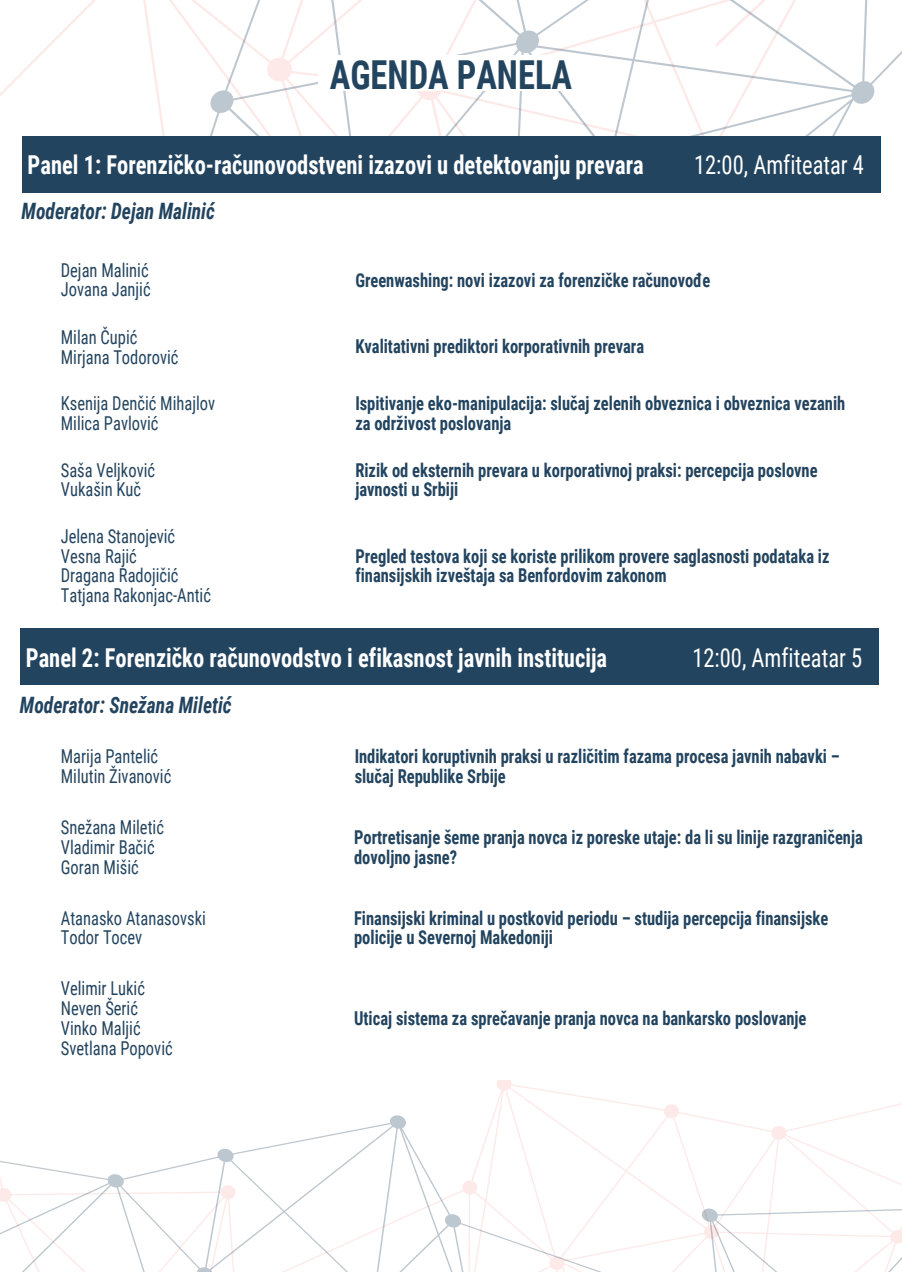
<style>
.page{position:relative;width:902px;height:1272px;background:#fff}
.page>*{position:absolute;margin:0;border:0;box-sizing:border-box;transform-origin:0 0}
.t1{font:700 39.9px "Roboto Condensed";color:#23445f;scale:.86 1}
.t2{font:700 26.1px "Roboto Condensed";color:#fff;scale:.86 1}
.t3{font:26.1px "Roboto Condensed";color:#fff;scale:.86 1}
.t4{font:italic 700 22.5px "Roboto Condensed";color:#23445f;scale:.86 1}
.t5{font:700 19.05px/19.8px "Roboto Condensed";color:#23445f;scale:.86 1}
.t6{font:19.05px/19.8px "Roboto Condensed";color:#23445f;scale:.86 1}
</style>
<div class="page">
<svg style="left:0;top:0;width:881px;height:163px"></svg>
<div style="left:22px;top:136px;width:858px;height:56px;background:#23445f"></div>
<div style="left:20px;top:628px;width:858px;height:57px;background:#23445f"></div>
<svg style="left:0;top:1080px;width:901px;height:191px"></svg>
<div style="left:318px;top:55px;width:260px;height:36px;background:#fff"></div>
<svg style="left:716px;top:0;width:185px;height:136px"></svg>
<svg style="left:810px;top:1175px;width:91px;height:96px"></svg>
<h1 class="t1" style="left:330px;top:47px;width:283px">AGENDA PANELA</h1>
<h2 class="t2" style="left:28px;top:146px;width:718px">Panel 1: Forenzičko-računovodstveni izazovi u detektovanju prevara</h2>
<h2 class="t3" style="left:694px;top:147px;width:199px">12:00, Amfiteatar 4</h2>
<p class="t4" style="left:22px;top:195px;width:226px">Moderator: Dejan Malinić</p>
<p class="t6" style="left:61px;top:259px;width:106px">Dejan Malinić<br>Jovana Janjić</p>
<p class="t5" style="left:355px;top:269px;width:414px">Greenwashing: novi izazovi za forenzičke računovođe</p>
<p class="t6" style="left:61px;top:327px;width:138px">Milan Čupić<br>Mirjana Todorović</p>
<p class="t5" style="left:355px;top:336px;width:337px">Kvalitativni prediktori korporativnih prevara</p>
<p class="t6" style="left:61px;top:393px;width:181px">Ksenija Denčić Mihajlov<br>Milica Pavlović</p>
<p class="t5" style="left:355px;top:393px;width:571px">Ispitivanje eko-manipulacija: slučaj zelenih obveznica i obveznica vezanih za održivost poslovanja</p>
<p class="t6" style="left:61px;top:459px;width:111px">Saša Veljković<br>Vukašin Kuč</p>
<p class="t5" style="left:355px;top:459px;width:539px">Rizik od eksternih prevara u korporativnoj praksi: percepcija poslovne javnosti u Srbiji</p>
<p class="t6" style="left:61px;top:525px;width:176px">Jelena Stanojević<br>Vesna Rajić<br>Dragana Radojičić<br>Tatjana Rakonjac-Antić</p>
<p class="t5" style="left:355px;top:545px;width:553px">Pregled testova koji se koriste prilikom provere saglasnosti podataka iz finansijskih izveštaja sa Benfordovim zakonom</p>
<h2 class="t2" style="left:26px;top:639px;width:677px">Panel 2: Forenzičko računovodstvo i efikasnost javnih institucija</h2>
<h2 class="t3" style="left:692px;top:639px;width:199px">12:00, Amfiteatar 5</h2>
<p class="t4" style="left:20px;top:689px;width:248px">Moderator: Snežana Miletić</p>
<p class="t6" style="left:61px;top:746px;width:130px">Marija Pantelić<br>Milutin Živanović</p>
<p class="t5" style="left:354px;top:746px;width:565px">Indikatori koruptivnih praksi u različitim fazama procesa javnih nabavki – slučaj Republike Srbije</p>
<p class="t6" style="left:61px;top:816px;width:121px">Snežana Miletić<br>Vladimir Bačić<br>Goran Mišić</p>
<p class="t5" style="left:354px;top:826px;width:593px">Portretisanje šeme pranja novca iz poreske utaje: da li su linije razgraničenja dovoljno jasne?</p>
<p class="t6" style="left:61px;top:907px;width:170px">Atanasko Atanasovski<br>Todor Tocev</p>
<p class="t5" style="left:354px;top:907px;width:553px">Finansijski kriminal u postkovid periodu – studija percepcija finansijske policije u Severnoj Makedoniji</p>
<p class="t6" style="left:61px;top:977px;width:132px">Velimir Lukić<br>Neven Šerić<br>Vinko Maljić<br>Svetlana Popović</p>
<p class="t5" style="left:354px;top:1007px;width:527px">Uticaj sistema za sprečavanje pranja novca na bankarsko poslovanje</p>
</div>
